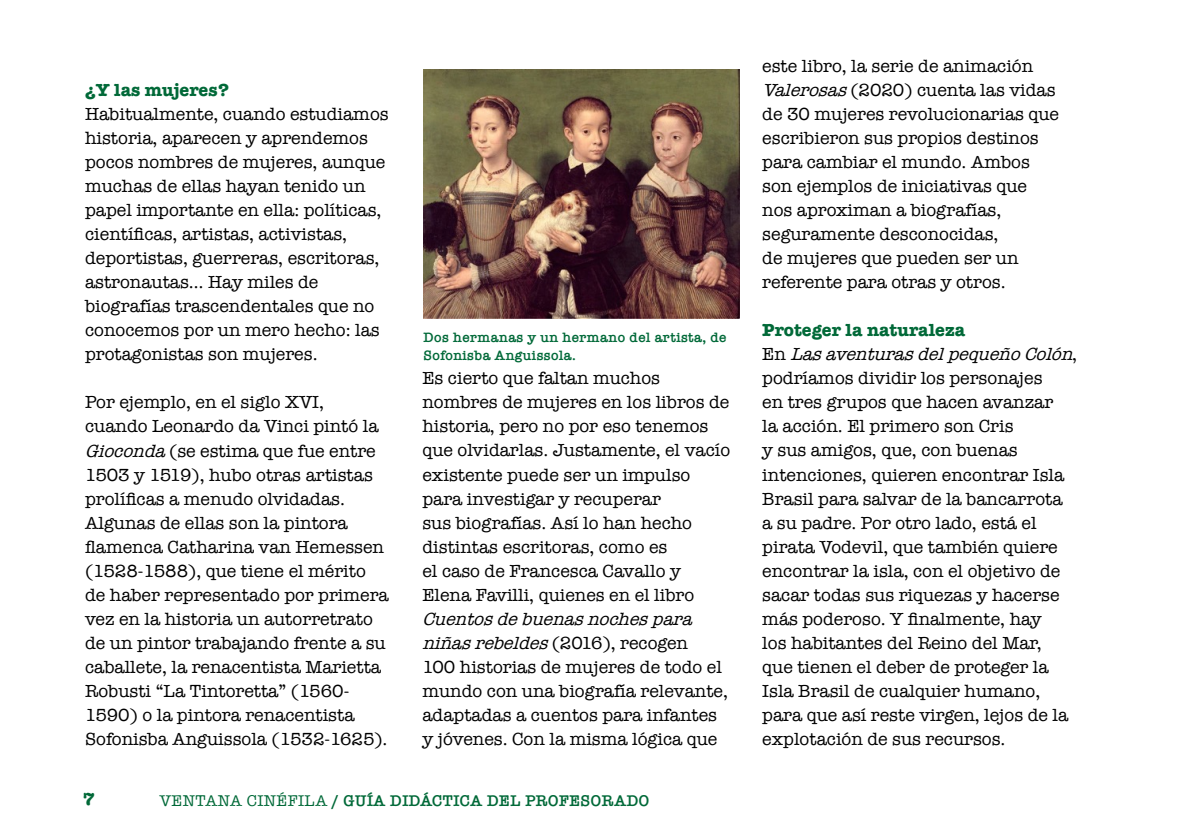
<style>
.page{position:relative;width:1191px;height:840px;background:#fff}
.page>*{position:absolute;margin:0;border:0;box-sizing:border-box;transform-origin:0 0}
.t1{font:18px/24px "American Typewriter";color:#000}
.t2{font:700 18px "American Typewriter";color:#016938}
.t3{font:600 16px "American Typewriter";letter-spacing:.025em;color:#016938}
.t4{font:600 14px/18px "American Typewriter";letter-spacing:.025em;color:#016938}
.s1{font-style:italic}
.s2{font-weight:400}
.s3{font-weight:700;color:#016938}
</style>
<div class="page">
<img style="left:423px;top:69px;width:316px;height:249px">
<p class="t2" style="left:85px;top:74px;width:145px">¿Y las mujeres?</p>
<p class="t1" style="left:85px;top:101px;width:305px">Habitualmente, cuando estudiamos historia, aparecen y aprendemos pocos nombres de mujeres, aunque muchas de ellas hayan tenido un papel importante en ella: políticas, científicas, artistas, activistas, deportistas, guerreras, escritoras, astronautas… Hay miles de biografías trascendentales que no conocemos por un mero hecho: las protagonistas son mujeres.</p>
<p class="t1" style="left:85px;top:389px;width:305px">Por ejemplo, en el siglo XVI, cuando Leonardo da Vinci pintó la <span class="s1">Gioconda</span>(se estima que fue entre 1503 y 1519), hubo otras artistas prolíficas a menudo olvidadas.<br>Algunas de ellas son la pintora flamenca Catharina van Hemessen (1528-1588), que tiene el mérito de haber representado por primera vez en la historia un autorretrato de un pintor trabajando frente a su caballete, la renacentista Marietta Robusti “La Tintoretta” (1560- 1590) o la pintora renacentista Sofonisba Anguissola (1532-1625).</p>
<p class="t4" style="left:423px;top:327px;width:305px">Dos hermanas y un hermano del artista, de<br>Sofonisba Anguissola.</p>
<p class="t1" style="left:422px;top:365px;width:309px">Es cierto que faltan muchos nombres de mujeres en los libros de historia, pero no por eso tenemos que olvidarlas. Justamente, el vacío existente puede ser un impulso para investigar y recuperar<br>sus biografías. Así lo han hecho distintas escritoras, como es<br>el caso de Francesca Cavallo y<br>Elena Favilli, quienes en el libro</p>
<p class="t1" style="left:422px;top:605px;width:307px"><span class="s1">Cuentosdebuenasnochespara niñasrebeldes</span>(2016), recogen<br>100 historias de mujeres de todo el mundo con una biografía relevante, adaptadas a cuentos para infantes y jóvenes. Con la misma lógica que</p>
<p class="t3" style="left:160px;top:787px;width:491px"><span class="s2">VENTANA CINÉFILA</span> / GUÍA DIDÁCTICA DEL PROFESORADO</p>
<p class="t1" style="left:762px;top:53px;width:298px">este libro, la serie de animación<br><span class="s1">Valerosas</span>(2020) cuenta las vidas de 30 mujeres revolucionarias que escribieron sus propios destinos para cambiar el mundo. Ambos son ejemplos de iniciativas que nos aproximan a biografías, seguramente desconocidas,<br>de mujeres que pueden ser un referente para otras y otros.</p>
<p class="t1" style="left:762px;top:317px;width:318px"><span class="s3">Proteger la naturaleza<br></span>E n <span class="s1">LasaventurasdelpequeñoColón</span>, podríamos dividir los personajes<br>en tres grupos que hacen avanzar<br>la acción. El primero son Cris<br>y sus amigos, que, con buenas intenciones, quieren encontrar Isla<br>Brasil para salvar de la bancarrota<br>a su padre. Por otro lado, está el pirata Vodevil, que también quiere encontrar la isla, con el objetivo de sacar todas sus riquezas y hacerse más poderoso. Y finalmente, hay<br>los habitantes del Reino del Mar,<br>que tienen el deber de proteger la<br>Isla Brasil de cualquier humano, para que así reste virgen, lejos de la explotación de sus recursos.</p>
</div>
